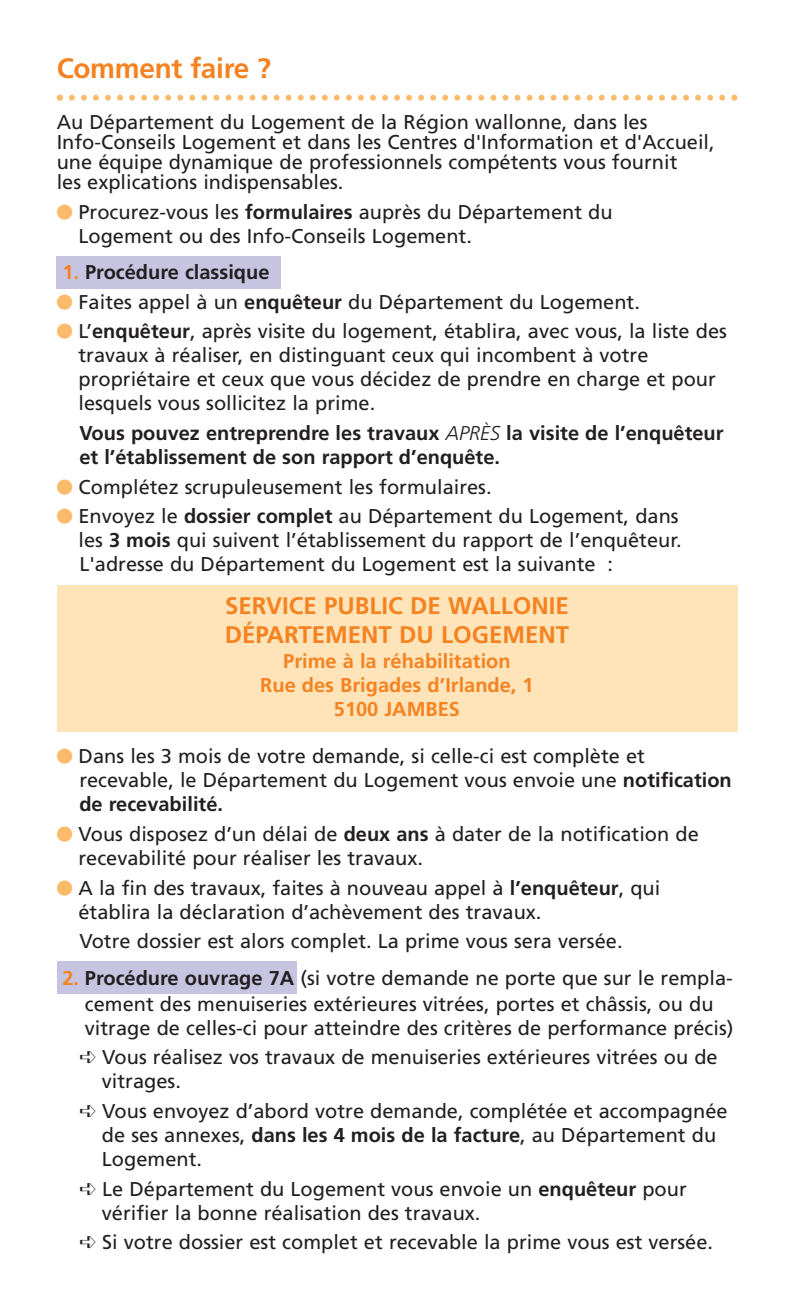
<style>
.page{position:relative;width:794px;height:1304px;background:#fff}
.page>*{position:absolute;margin:0;border:0;box-sizing:border-box;transform-origin:0 0}
.t1{font:700 28px "Frutiger";letter-spacing:-.01em;color:#f58220}
.t2{font:700 24px/28.8px "Frutiger";color:#f58220}
.t3{font:20px/24px "Frutiger";color:#231f20}
.t4{font:700 20px/24px "Frutiger";color:#231f20}
.t5{font:700 20px/24px "Frutiger";color:#f58220;text-align:center}
.s1{color:#fcba6b}
.s2{font-weight:700}
.s3{color:#f58220}
.s4{font-weight:300;font-style:italic}
.s5{font-weight:700;color:#f58220}
.s6{font-family:"Monotype Sorts"}
</style>
<div class="page">
<div style="left:57px;top:961px;width:240px;height:33px;background:#c6c4e1"></div>
<div style="left:56px;top:256px;width:225px;height:33px;background:#c6c4e1"></div>
<svg style="left:57px;top:95px;width:680px;height:6px"></svg>
<div style="left:57px;top:585px;width:680px;height:146px;background:#fee4b8"></div>
<h1 class="t1" style="left:57px;top:57px;width:216px">Comment faire ?</h1>
<p class="t3" style="left:57px;top:114px;width:659px;line-height:20px">Au Département du Logement de la Région wallonne, dans les Info-Conseils Logement et dans les Centres d'Information et d'Accueil, une équipe dynamique de professionnels compétents vous fournit<br>les explications indispensables.</p>
<p class="t3" style="left:78px;top:201px;width:536px;text-indent:-22px"><span class="s1">●</span> Procurez-vous les <span class="s2">formulaires</span> auprès du Département du<br>Logement ou des Info-Conseils Logement.</p>
<p class="t4" style="left:62px;top:262px;width:209px"><span class="s3">1.</span> Procédure classique</p>
<p class="t3" style="left:57px;top:291px;width:585px"><span class="s1">●</span> Faites appel à un <span class="s2">enquêteur</span> du Département du Logement.</p>
<p class="t3" style="left:78px;top:321px;width:650px;text-indent:-22px"><span class="s1">●</span> L’<span class="s2">enquêteur</span>, après visite du logement, établira, avec vous, la liste des travaux à réaliser, en distinguant ceux qui incombent à votre propriétaire et ceux que vous décidez de prendre en charge et pour lesquels vous sollicitez la prime.</p>
<p class="t4" style="left:79px;top:423px;width:646px">Vous pouvez entreprendre les travaux <span class="s4">APRÈS</span> la visite de l’enquêteur et l’établissement de son rapport d’enquête.</p>
<p class="t3" style="left:57px;top:476px;width:436px"><span class="s1">●</span> Complétez scrupuleusement les formulaires.</p>
<p class="t3" style="left:78px;top:506px;width:605px;text-indent:-22px"><span class="s1">●</span> Envoyez le <span class="s2">dossier complet</span> au Département du Logement, dans les <span class="s2">3 mois</span> qui suivent l’établissement du rapport de l’enquêteur.<br>L'adresse du Département du Logement est la suivante :</p>
<p class="t2" style="left:225px;top:593px;width:346px">SERVICE PUBLIC DE WALLONIE<br>DÉPARTEMENT DU LOGEMENT</p>
<p class="t5" style="left:260px;top:651px;width:275px">Prime à la réhabilitation<br>Rue des Brigades d’Irlande, 1<br>5100 JAMBES</p>
<p class="t3" style="left:79px;top:746px;width:654px;text-indent:-23px"><span class="s1">●</span> Dans les 3 mois de votre demande, si celle-ci est complète et recevable, le Département du Logement vous envoie une <span class="s2">notification de recevabilité.</span></p>
<p class="t3" style="left:78px;top:824px;width:622px;text-indent:-22px"><span class="s1">●</span> Vous disposez d’un délai de <span class="s2">deux ans</span> à dater de la notification de recevabilité pour réaliser les travaux.</p>
<p class="t3" style="left:78px;top:877px;width:583px;text-indent:-22px"><span class="s1">●</span> A la fin des travaux, faites à nouveau appel à <span class="s2">l’enquêteur</span>, qui établira la déclaration d’achèvement des travaux.</p>
<p class="t3" style="left:79px;top:931px;width:544px">Votre dossier est alors complet. La prime vous sera versée.</p>
<p class="t3" style="left:62px;top:966px;width:672px;line-height:26.2px;text-align:center"><span class="s5">2.</span> <span class="s2">Procédure ouvrage 7A</span> (si votre demande ne porte que sur le rempla&shy;cement des menuiseries extérieures vitrées, portes et châssis, ou du</p>
<p class="t3" style="left:79px;top:1014px;width:655px;line-height:29.6px">vitrage de celles-ci pour atteindre des critères de performance précis) <span class="s6">➪</span> Vous réalisez vos travaux de menuiseries extérieures vitrées ou de</p>
<p class="t3" style="left:79px;top:1068px;width:649px;line-height:29.6px;text-indent:23px">vitrages.<br><span class="s6">➪</span> Vous envoyez d’abord votre demande, complétée et accompagnée</p>
<p class="t3" style="left:102px;top:1125px;width:616px">de ses annexes, <span class="s2">dans les 4 mois de la facture</span>, au Département du<br>Logement.</p>
<p class="t3" style="left:102px;top:1178px;width:586px;text-indent:-23px"><span class="s6">➪</span> Le Département du Logement vous envoie un <span class="s2">enquêteur</span> pour vérifier la bonne réalisation des travaux.</p>
<p class="t3" style="left:79px;top:1232px;width:635px"><span class="s6">➪</span> Si votre dossier est complet et recevable la prime vous est versée.</p>
</div>
